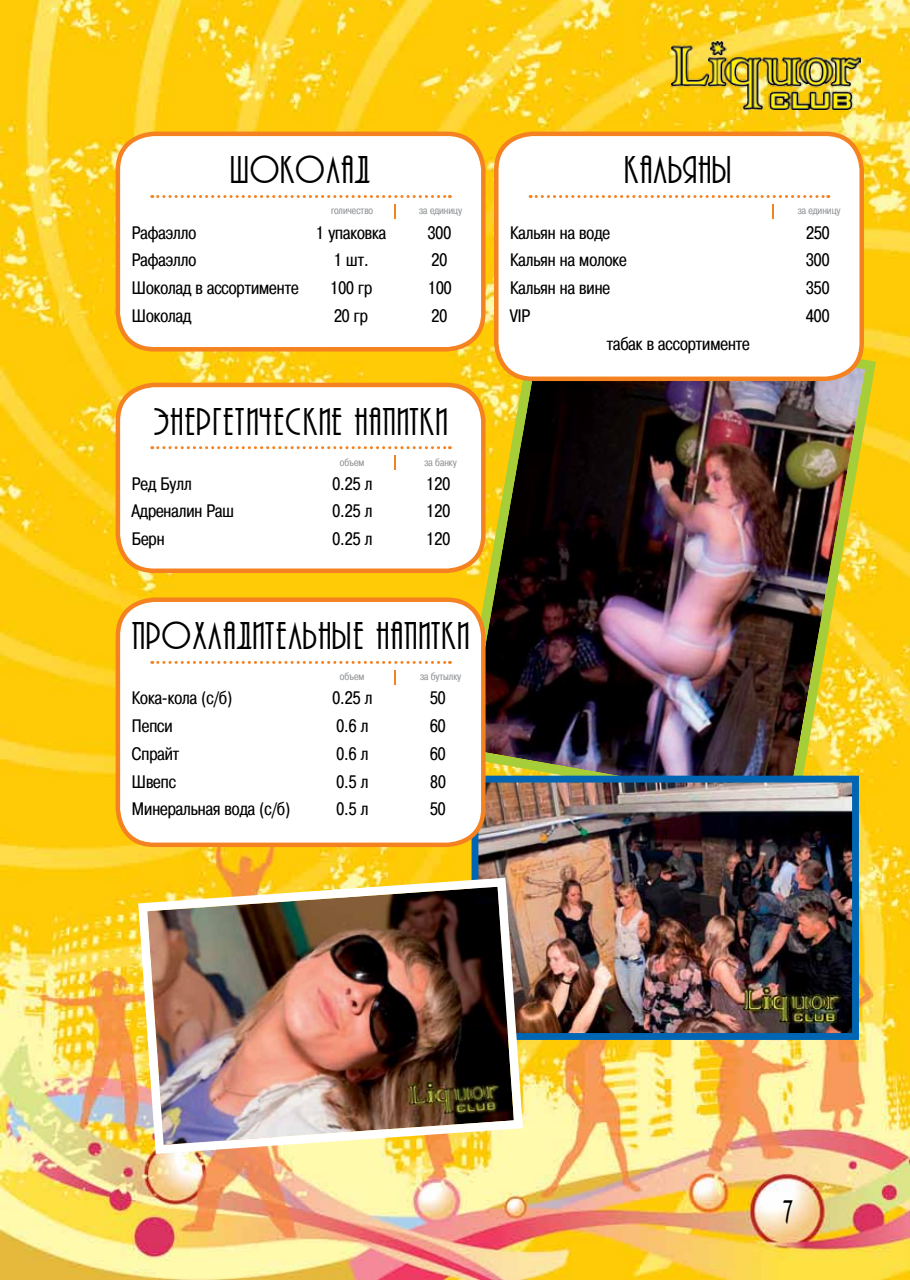
<style>
.page{position:relative;width:910px;height:1280px;background:#fff}
.page>*{position:absolute;margin:0;border:0;box-sizing:border-box;transform-origin:0 0}
.t1{font:36px "Ukr Playt";color:#000}
.t2{font:31.5px "Agatha Modern";color:#000}
.t3{font:18px "Pragmatica Cond C";color:#000}
.t4{font:10.5px "Pragmatica Cond C";color:#939598}
</style>
<div class="page">
<img style="left:0;top:0;width:910px;height:1280px">
<img style="left:672px;top:42px;width:188px;height:68px">
<img style="left:451px;top:297px;width:430px;height:525px">
<img style="left:468px;top:772px;width:394px;height:271px">
<div style="left:118px;top:134px;width:365px;height:215px;background:#fff;border-radius:36px"></div>
<div style="left:116px;top:132px;width:370px;height:219px;border:4px solid #f58220;border-radius:36px"></div>
<svg style="left:152px;top:195px;width:298px;height:3px"></svg>
<svg style="left:394px;top:204px;width:1px;height:15px"></svg>
<div style="left:118px;top:600px;width:365px;height:245px;background:#fff;border-radius:36px"></div>
<div style="left:116px;top:597px;width:370px;height:250px;border:4px solid #f58220;border-radius:36px"></div>
<svg style="left:152px;top:661px;width:298px;height:3px"></svg>
<svg style="left:394px;top:670px;width:1px;height:14px"></svg>
<div style="left:118px;top:385px;width:365px;height:186px;background:#fff;border-radius:36px"></div>
<div style="left:116px;top:383px;width:370px;height:190px;border:4px solid #f58220;border-radius:36px"></div>
<svg style="left:152px;top:446px;width:298px;height:3px"></svg>
<svg style="left:394px;top:455px;width:1px;height:15px"></svg>
<div style="left:496px;top:134px;width:366px;height:245px;background:#fff;border-radius:36px"></div>
<div style="left:494px;top:132px;width:370px;height:249px;border:4px solid #f58220;border-radius:36px"></div>
<svg style="left:530px;top:195px;width:299px;height:3px"></svg>
<svg style="left:772px;top:204px;width:2px;height:15px"></svg>
<img style="left:134px;top:873px;width:393px;height:285px">
<h1 class="t1" style="left:231px;top:150px;width:141px">ШОКОЛАД</h1>
<p class="t4" style="left:331px;top:205px;width:43px">rоличество</p>
<p class="t4" style="left:419px;top:205px;width:44px">за единицу</p>
<p class="t3" style="left:132px;top:222px;width:66px">Рафаэлло</p>
<p class="t3" style="left:316px;top:222px;width:72px">1 упаковка</p>
<p class="t3" style="left:428px;top:222px;width:25px">300</p>
<p class="t3" style="left:132px;top:250px;width:66px">Рафаэлло</p>
<p class="t3" style="left:333px;top:250px;width:37px">1 шт.</p>
<p class="t3" style="left:432px;top:250px;width:17px">20</p>
<p class="t3" style="left:132px;top:278px;width:168px">Шоколад в ассортименте</p>
<p class="t3" style="left:330px;top:278px;width:44px">100 гр</p>
<p class="t3" style="left:427px;top:278px;width:26px">100</p>
<p class="t3" style="left:132px;top:305px;width:61px">Шоколад</p>
<p class="t3" style="left:334px;top:305px;width:35px">20 гр</p>
<p class="t3" style="left:432px;top:305px;width:17px">20</p>
<h1 class="t1" style="left:153px;top:401px;width:296px">Энергетические напитки</h1>
<p class="t4" style="left:340px;top:456px;width:26px">объем</p>
<p class="t4" style="left:425px;top:456px;width:34px">за банку</p>
<p class="t3" style="left:132px;top:473px;width:61px">Ред Булл</p>
<p class="t3" style="left:333px;top:473px;width:41px">0.25 л</p>
<p class="t3" style="left:426px;top:473px;width:26px">120</p>
<p class="t3" style="left:132px;top:501px;width:104px">Адреналин Раш</p>
<p class="t3" style="left:333px;top:501px;width:41px">0.25 л</p>
<p class="t3" style="left:426px;top:501px;width:26px">120</p>
<p class="t3" style="left:132px;top:529px;width:34px">Берн</p>
<p class="t3" style="left:333px;top:529px;width:41px">0.25 л</p>
<p class="t3" style="left:426px;top:529px;width:26px">120</p>
<h1 class="t1" style="left:132px;top:616px;width:339px">Прохладительные напитки</h1>
<p class="t4" style="left:340px;top:671px;width:26px">объем</p>
<p class="t4" style="left:420px;top:671px;width:43px">за бутылку</p>
<p class="t3" style="left:132px;top:688px;width:102px">Кока-кола (с/б)</p>
<p class="t3" style="left:333px;top:688px;width:41px">0.25 л</p>
<p class="t3" style="left:430px;top:688px;width:17px">50</p>
<p class="t3" style="left:132px;top:716px;width:42px">Пепси</p>
<p class="t3" style="left:336px;top:716px;width:33px">0.6 л</p>
<p class="t3" style="left:430px;top:716px;width:17px">60</p>
<p class="t3" style="left:132px;top:743px;width:49px">Спрайт</p>
<p class="t3" style="left:336px;top:743px;width:33px">0.6 л</p>
<p class="t3" style="left:430px;top:743px;width:17px">60</p>
<p class="t3" style="left:132px;top:771px;width:46px">Швепс</p>
<p class="t3" style="left:336px;top:771px;width:33px">0.5 л</p>
<p class="t3" style="left:430px;top:771px;width:17px">80</p>
<p class="t3" style="left:132px;top:799px;width:160px">Минеральная вода (с/б)</p>
<p class="t3" style="left:336px;top:799px;width:33px">0.5 л</p>
<p class="t3" style="left:430px;top:799px;width:17px">50</p>
<h1 class="t1" style="left:625px;top:150px;width:110px">Кальяны</h1>
<p class="t4" style="left:798px;top:205px;width:44px">за единицу</p>
<p class="t3" style="left:510px;top:222px;width:101px">Кальян на воде</p>
<p class="t3" style="left:806px;top:222px;width:25px">250</p>
<p class="t3" style="left:510px;top:250px;width:118px">Кальян на молоке</p>
<p class="t3" style="left:806px;top:250px;width:25px">300</p>
<p class="t3" style="left:510px;top:278px;width:101px">Кальян на вине</p>
<p class="t3" style="left:806px;top:278px;width:25px">350</p>
<p class="t3" style="left:510px;top:305px;width:21px">VIP</p>
<p class="t3" style="left:806px;top:305px;width:25px">400</p>
<p class="t3" style="left:607px;top:333px;width:145px">табак в ассортименте</p>
<h2 class="t2" style="left:781px;top:1194px;width:16px">7</h2>
</div>
